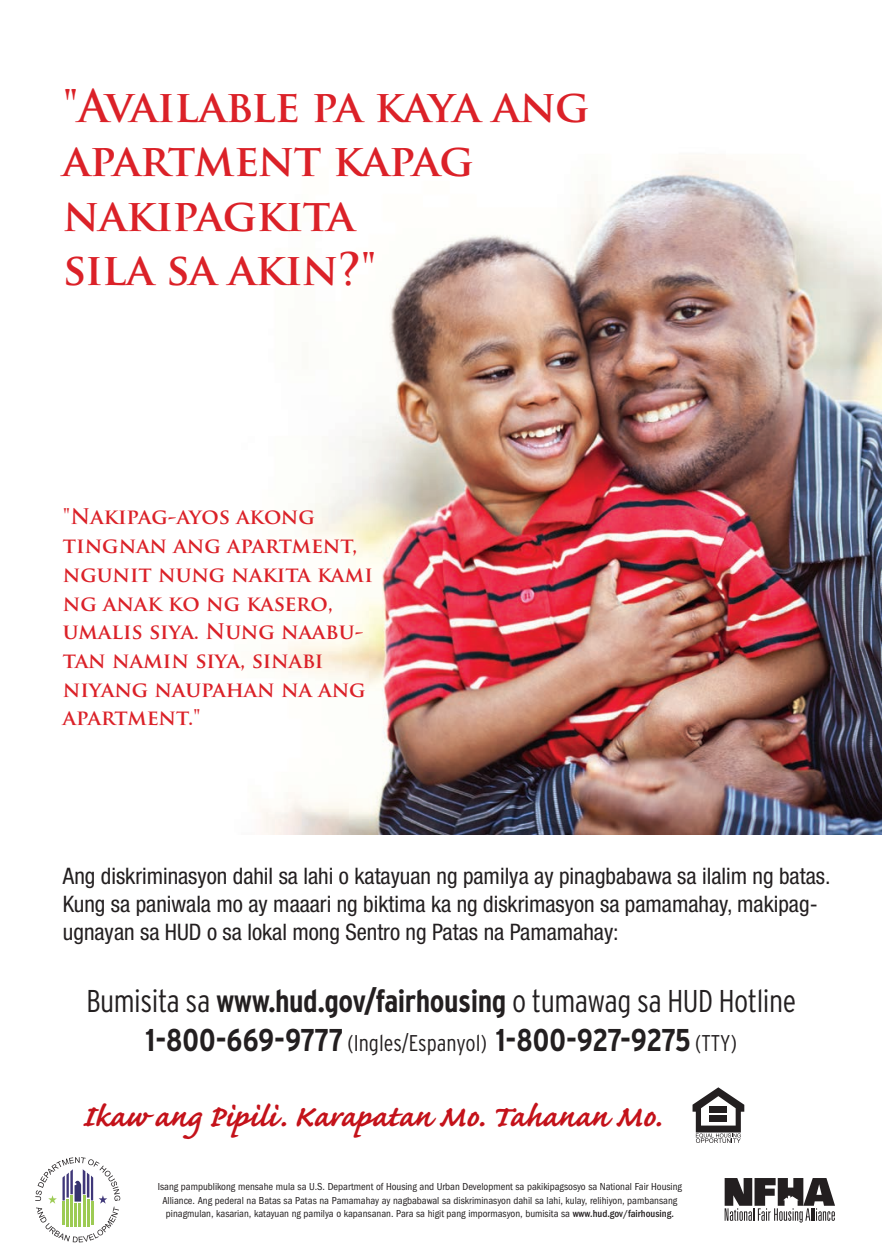
<style>
.page{position:relative;width:882px;height:1260px;background:#fff}
.page>*{position:absolute;margin:0;border:0;box-sizing:border-box;transform-origin:0 0}
.t1{font:700 43.75px/54.2px "Trajan Pro";letter-spacing:-.015em;color:#db2128}
.t2{font:700 38.5px "Caflisch Script";color:#c4121a}
.t3{font:700 condensed 31.5px/38.5px "Interstate";letter-spacing:-.015em;color:#231f20;text-align:center}
.t4{font:condensed 22.75px/28px "Helvetica Neue";color:#231f20}
.t5{font:700 21px/28.7px "Trajan Pro";color:#db2128}
.t6{font:condensed 10.5px/13.1px "Franklin Gothic";color:#231f20;text-align:center}
.s1{font-weight:300}
.s2{font-weight:300;font-size:22.75px}
.s3{font-weight:500}
</style>
<div class="page">
<img style="left:261px;top:158px;width:621px;height:677px">
<svg style="left:693px;top:1087px;width:51px;height:56px"></svg>
<svg style="left:35px;top:1157px;width:85px;height:85px"></svg>
<hr style="left:62px;top:1202px;width:3px;height:23px;background:#9dcb54">
<hr style="left:67px;top:1199px;width:2px;height:28px;background:#9dcb54">
<hr style="left:70px;top:1195px;width:3px;height:32px;background:#9dcb54">
<hr style="left:87px;top:1199px;width:2px;height:28px;background:#9dcb54">
<hr style="left:91px;top:1202px;width:2px;height:23px;background:#9dcb54">
<hr style="left:83px;top:1195px;width:2px;height:32px;background:#9dcb54">
<hr style="left:75px;top:1203px;width:2px;height:24px;background:#9dcb54">
<hr style="left:79px;top:1203px;width:2px;height:24px;background:#9dcb54">
<svg style="left:725px;top:1178px;width:110px;height:45px"></svg>
<h1 class="t1" style="left:63px;top:80px;width:528px">"Available pa kaya ang apartment kapag nakipagkita<br>sila sa akin?"</h1>
<h2 class="t5" style="left:63px;top:503px;width:311px">"Nakipag-ayos akong tingnan ang apartment, ngunit nung nakita kami ng anak ko ng kasero, umalis siya. Nung naabu&shy;tan namin siya, sinabi niyang naupahan na ang apartment."</h2>
<p class="t4" style="left:63px;top:864px;width:769px">Ang diskriminasyon dahil sa lahi o katayuan ng pamilya ay pinagbabawa sa ilalim ng batas.<br>Kung sa paniwala mo ay maaari ng biktima ka ng diskrimasyon sa pamamahay, makipag&shy;ugnayan sa HUD o sa lokal mong Sentro ng Patas na Pamamahay:</p>
<h3 class="t3" style="left:86px;top:985px;width:711px"><span class="s1">Bumisita sa</span> www.hud.gov/fairhousing <span class="s1">o tumawag sa HUD Hotline<br></span>1-800-669-9777 <span class="s2">(Ingles/Espanyol)</span> 1-800-927-9275 <span class="s2">(TTY)</span></h3>
<h1 class="t2" style="left:82px;top:1103px;width:581px">Ikaw ang Pipili. Karapatan Mo. Tahanan Mo.</h1>
<p class="t6" style="left:158px;top:1181px;width:526px">Isang pampublikong mensahe mula sa U.S. Department of Housing and Urban Development sa pakikipagsosyo sa National Fair Housing<br>Alliance. Ang pederal na Batas sa Patas na Pamamahay ay nagbabawal sa diskriminasyon dahil sa lahi, kulay, relihiyon, pambansang pinagmulan, kasarian, katayuan ng pamilya o kapansanan. Para sa higit pang impormasyon, bumisita sa <span class="s3">www.hud.gov/fairhousing.</span></p>
</div>
